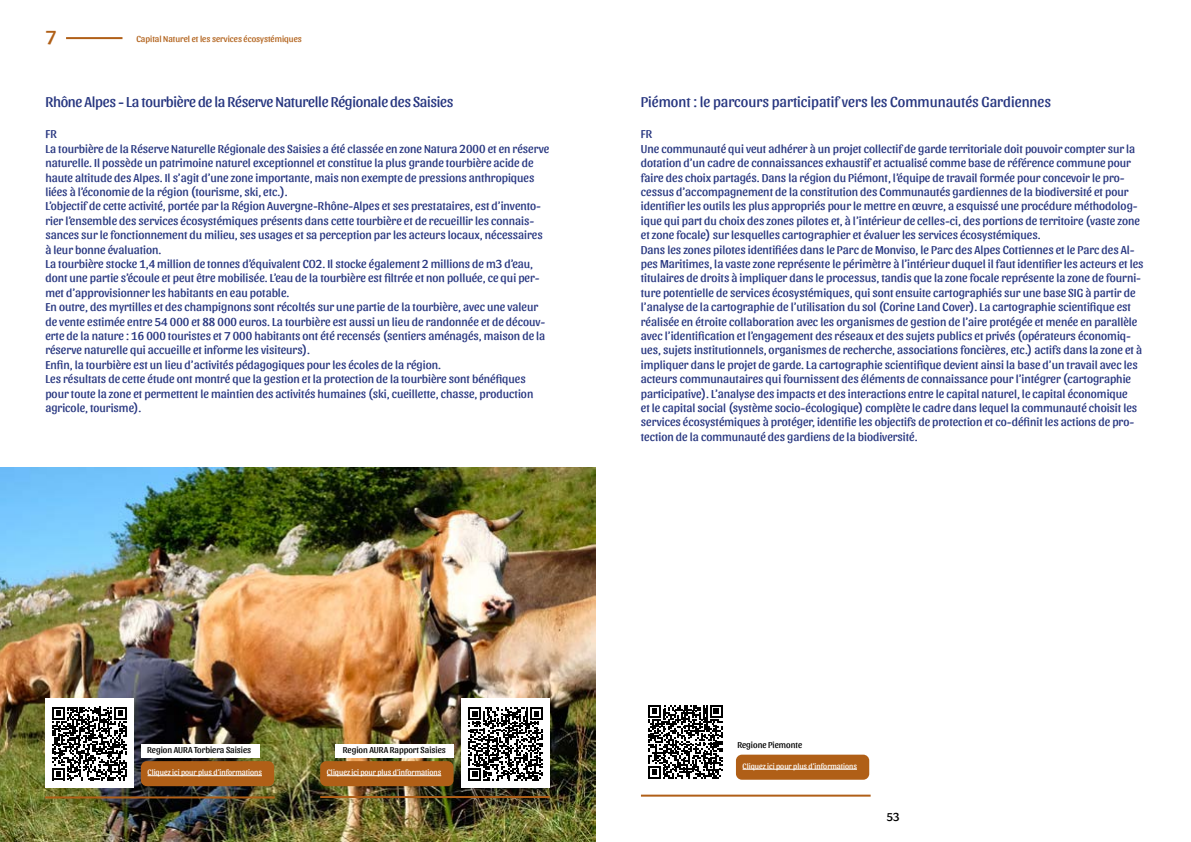
<style>
.page{position:relative;width:1191px;height:842px;background:#fff}
.page>*{position:absolute;margin:0;border:0;box-sizing:border-box;transform-origin:0 0}
.t1{font:20px "Sansita";color:#b05f17}
.t2{font:15px "Sansita";letter-spacing:-.02em;color:#273680}
.t3{font:15px "Sansita";color:#273680}
.t4{font:12px/14.4px "Sansita";color:#273680}
.t5{font:12px "Sansita";color:#000}
.t6{font:9px "Sansita";color:#000}
.t7{font:9px "Sansita";color:#b05f17}
.t8{font:8px "Sansita";color:#fff}
</style>
<div class="page">
<img style="left:0;top:468px;width:595px;height:374px">
<div style="left:45px;top:698px;width:89px;height:90px;background:#fff"></div>
<svg style="left:52px;top:707px;width:75px;height:73px"></svg>
<div style="left:141px;top:744px;width:118px;height:13px;background:#fff"></div>
<hr style="left:45px;top:796px;width:230px;height:2px;background:#b05f17">
<div style="left:461px;top:698px;width:89px;height:90px;background:#fff"></div>
<div style="left:335px;top:744px;width:118px;height:14px;background:#fff"></div>
<hr style="left:320px;top:796px;width:230px;height:2px;background:#b05f17">
<svg style="left:468px;top:707px;width:75px;height:74px"></svg>
<div style="left:141px;top:761px;width:133px;height:25px;background:#b05f17;border-radius:6px"></div>
<hr style="left:148px;top:775px;width:114px;height:1px;background:#fff">
<div style="left:320px;top:761px;width:133px;height:25px;background:#b05f17;border-radius:6px"></div>
<hr style="left:327px;top:775px;width:114px;height:1px;background:#fff">
<hr style="left:66px;top:37px;width:56px;height:2px;background:#b05f17">
<svg style="left:648px;top:705px;width:74px;height:73px"></svg>
<hr style="left:641px;top:795px;width:229px;height:2px;background:#b05f17">
<div style="left:736px;top:755px;width:133px;height:25px;background:#b05f17;border-radius:6px"></div>
<hr style="left:742px;top:769px;width:115px;height:1px;background:#fff">
<p class="t1" style="left:45px;top:25px;width:12px">7</p>
<p class="t7" style="left:136px;top:34px;width:167px">Capital Naturel et les services écosystémiques</p>
<p class="t2" style="left:45px;top:93px;width:409px">Rhône Alpes - La tourbière de la Réserve Naturelle Régionale des Saisies</p>
<p class="t4" style="left:45px;top:127px;width:13px">FR</p>
<p class="t4" style="left:45px;top:142px;width:505px">La tourbière de la Réserve Naturelle Régionale des Saisies a été classée en zone Natura 2000 et en réserve naturelle. Il possède un patrimoine naturel exceptionnel et constitue la plus grande tourbière acide de haute altitude des Alpes. Il s’agit d’une zone importante, mais non exempte de pressions anthropiques liées à l’économie de la région (tourisme, ski, etc.).</p>
<p class="t4" style="left:45px;top:199px;width:499px">L’objectif de cette activité, portée par la Région Auvergne-Rhône-Alpes et ses prestataires, est d’invento&shy;rier l’ensemble des services écosystémiques présents dans cette tourbière et de recueillir les connais&shy;sances sur le fonctionnement du milieu, ses usages et sa perception par les acteurs locaux, nécessaires à leur bonne évaluation.</p>
<p class="t4" style="left:45px;top:257px;width:496px">La tourbière stocke 1,4 million de tonnes d’équivalent CO2. Il stocke également 2 millions de m3 d’eau, dont une partie s’écoule et peut être mobilisée. L’eau de la tourbière est filtrée et non polluée, ce qui per&shy;met d’approvisionner les habitants en eau potable.</p>
<p class="t4" style="left:45px;top:300px;width:502px">En outre, des myrtilles et des champignons sont récoltés sur une partie de la tourbière, avec une valeur de vente estimée entre 54 000 et 88 000 euros. La tourbière est aussi un lieu de randonnée et de découv&shy;erte de la nature : 16 000 touristes et 7 000 habitants ont été recensés (sentiers aménagés, maison de la réserve naturelle qui accueille et informe les visiteurs).</p>
<p class="t4" style="left:45px;top:358px;width:397px">Enfin, la tourbière est un lieu d’activités pédagogiques pour les écoles de la région.</p>
<p class="t4" style="left:45px;top:372px;width:489px">Les résultats de cette étude ont montré que la gestion et la protection de la tourbière sont bénéfiques pour toute la zone et permettent le maintien des activités humaines (ski, cueillette, chasse, production agricole, tourisme).</p>
<p class="t3" style="left:641px;top:93px;width:412px">Piémont : le parcours participatif vers les Communautés Gardiennes</p>
<p class="t4" style="left:641px;top:127px;width:13px">FR</p>
<p class="t4" style="left:641px;top:142px;width:500px">Une communauté qui veut adhérer à un projet collectif de garde territoriale doit pouvoir compter sur la dotation d’un cadre de connaissances exhaustif et actualisé comme base de référence commune pour faire des choix partagés. Dans la région du Piémont, l’équipe de travail formée pour concevoir le pro&shy;cessus d’accompagnement de la constitution des Communautés gardiennes de la biodiversité et pour identifier les outils les plus appropriés pour le mettre en œuvre, a esquissé une procédure méthodolog&shy;ique qui part du choix des zones pilotes et, à l’intérieur de celles-ci, des portions de territoire (vaste zone et zone focale) sur lesquelles cartographier et évaluer les services écosystémiques.</p>
<p class="t4" style="left:641px;top:242px;width:504px">Dans les zones pilotes identifiées dans le Parc de Monviso, le Parc des Alpes Cottiennes et le Parc des Al&shy;pes Maritimes, la vaste zone représente le périmètre à l’intérieur duquel il faut identifier les acteurs et les titulaires de droits à impliquer dans le processus, tandis que la zone focale représente la zone de fourni&shy;ture potentielle de services écosystémiques, qui sont ensuite cartographiés sur une base SIG à partir de l’analyse de la cartographie de l’utilisation du sol (Corine Land Cover). La cartographie scientifique est réalisée en étroite collaboration avec les organismes de gestion de l’aire protégée et menée en parallèle avec l’identification et l’engagement des réseaux et des sujets publics et privés (opérateurs économiq&shy;ues, sujets institutionnels, organismes de recherche, associations foncières, etc.) actifs dans la zone et à impliquer dans le projet de garde. La cartographie scientifique devient ainsi la base d’un travail avec les acteurs communautaires qui fournissent des éléments de connaissance pour l’intégrer (cartographie participative). L’analyse des impacts et des interactions entre le capital naturel, le capital économique<br>et le capital social (système socio-écologique) complète le cadre dans lequel la communauté choisit les services écosystémiques à protéger, identifie les objectifs de protection et co-définit les actions de pro&shy;tection de la communauté des gardiens de la biodiversité.</p>
<p class="t6" style="left:147px;top:745px;width:106px">Region AURA Torbiera Saisies</p>
<p class="t6" style="left:343px;top:745px;width:104px">Region AURA Rapport Saisies</p>
<p class="t8" style="left:148px;top:768px;width:116px">Cliquez ici pour plus d’informations</p>
<p class="t8" style="left:327px;top:768px;width:116px">Cliquez ici pour plus d’informations</p>
<p class="t6" style="left:737px;top:740px;width:66px">Regione Piemonte</p>
<p class="t8" style="left:742px;top:761px;width:116px">Cliquez ici pour plus d’informations</p>
<p class="t5" style="left:886px;top:810px;width:14px">53</p>
</div>
